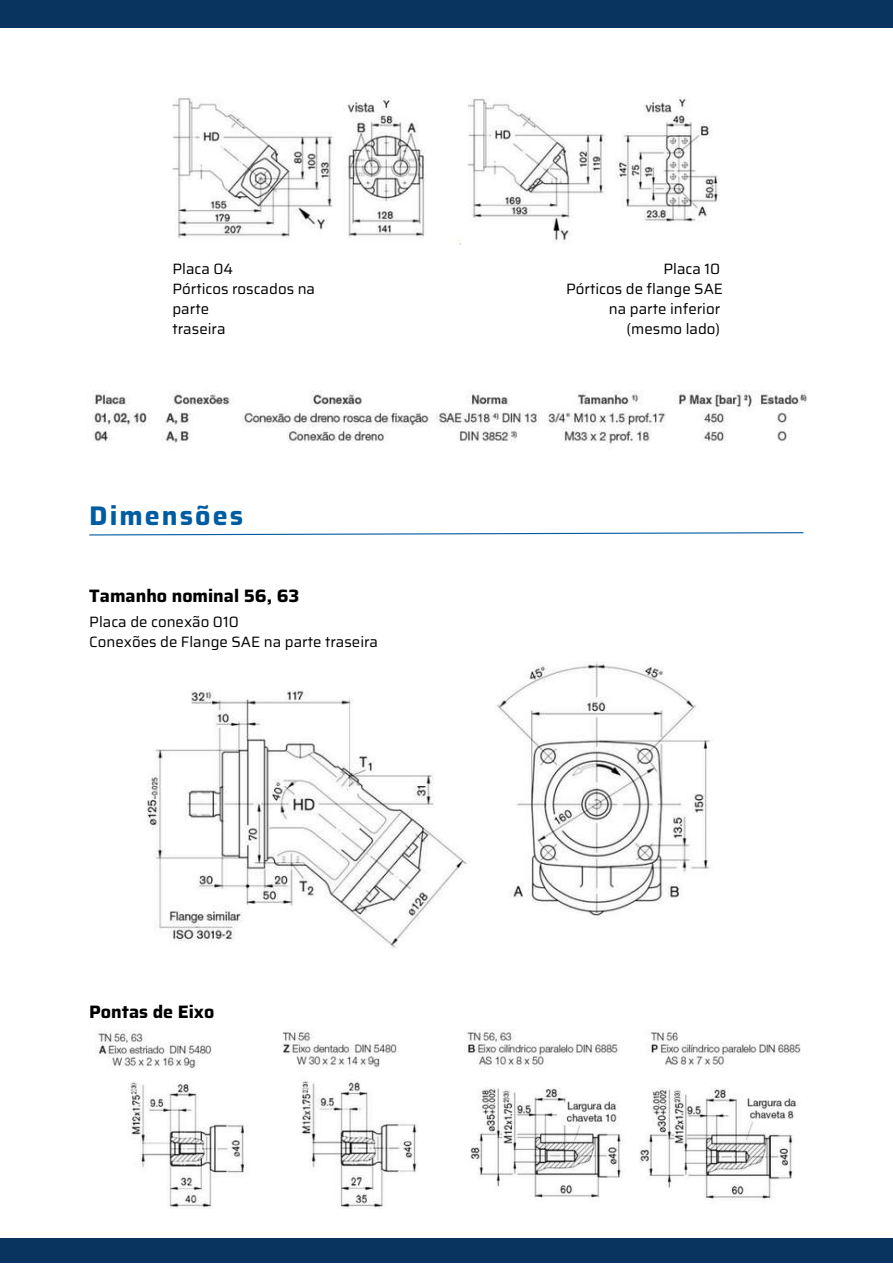
<style>
.page{position:relative;width:893px;height:1264px;background:#fff}
.page>*{position:absolute;margin:0;border:0;box-sizing:border-box;transform-origin:0 0}
.t1{font:700 27px "Saira";letter-spacing:.075em;color:#005ca1}
.t2{font:700 18px "Saira";color:#000}
.t3{font:15px/20.2px "Saira";color:#000}
</style>
<div class="page">
<div style="left:0;top:1238px;width:892px;height:24px;background:#09345f"></div>
<div style="left:0;top:0;width:892px;height:28px;background:#09345f"></div>
<img style="left:172px;top:96px;width:546px;height:148px">
<img style="left:94px;top:390px;width:713px;height:54px">
<svg style="left:89px;top:532px;width:715px;height:4px"></svg>
<img style="left:146px;top:661px;width:564px;height:288px">
<img style="left:95px;top:1029px;width:706px;height:179px">
<p class="t3" style="left:172px;top:258px;width:144px">Placa 04<br>Pórticos roscados na parte<br>traseira</p>
<p class="t3" style="left:566px;top:258px;width:158px;text-align:right">Placa 10<br>Pórticos de flange SAE na parte inferior (mesmo lado)</p>
<h1 class="t1" style="left:89px;top:494px;width:155px">Dimensões</h1>
<p class="t2" style="left:89px;top:582px;width:212px">Tamanho nominal 56, 63</p>
<p class="t3" style="left:89px;top:611px;width:290px">Placa de conexão 010<br>Conexões de Flange SAE na parte traseira</p>
<p class="t2" style="left:89px;top:997px;width:127px">Pontas de Eixo</p>
</div>
